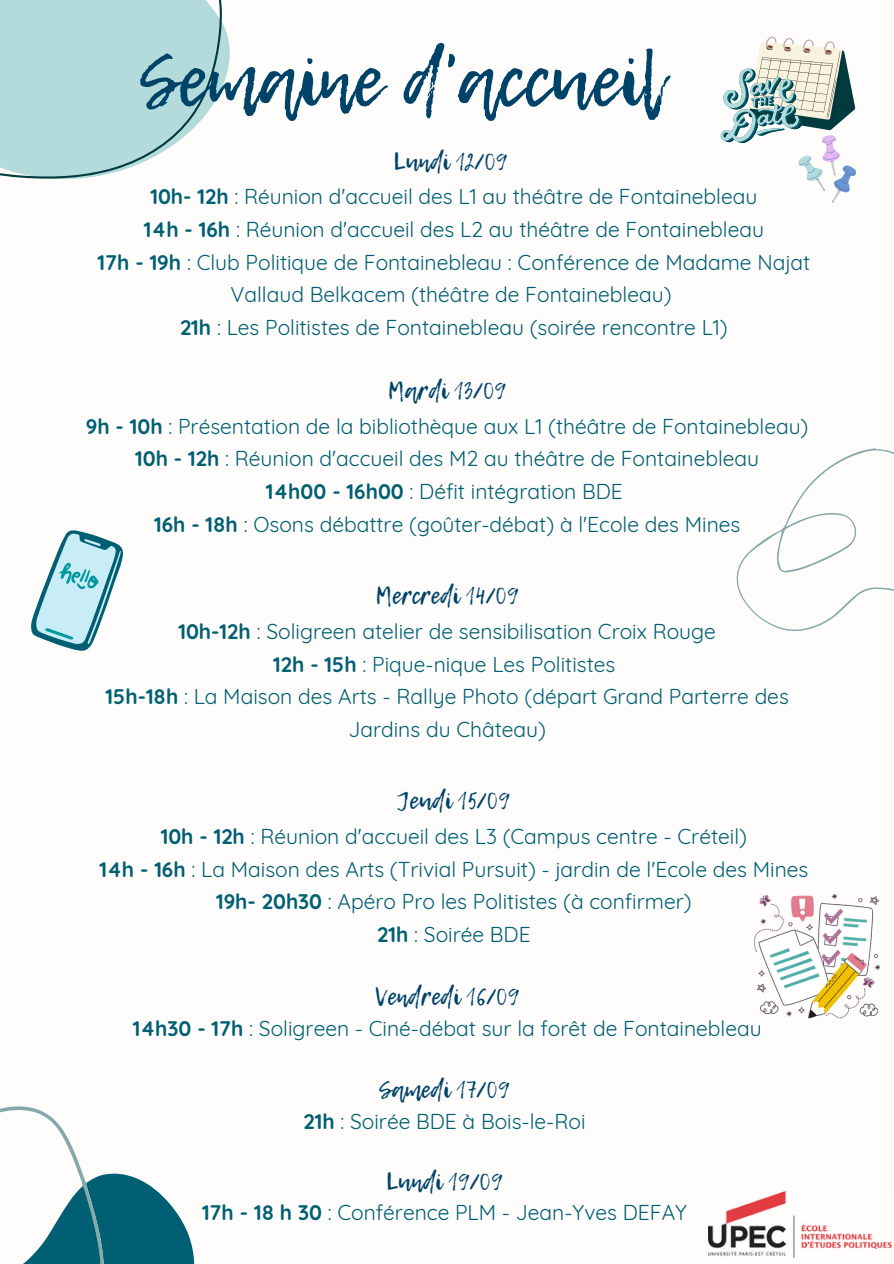
<style>
.page{position:relative;width:894px;height:1264px;background:#fff}
.page>*{position:absolute;margin:0;border:0;box-sizing:border-box;transform-origin:0 0}
.t1{font:74.4px "Lemon Tuesday";color:#004369}
.t2{font:24px "Lemon Tuesday";color:#004369}
.t3{font:21px/32.7px "Quicksand";color:#005f72;text-align:center}
.s1{font-weight:700}
</style>
<div class="page">
<svg style="left:0;top:0;width:230px;height:179px;background:#b8dbdb"></svg>
<img style="left:708px;top:1191px;width:183px;height:66px">
<svg style="left:736px;top:448px;width:157px;height:184px"></svg>
<svg style="left:0;top:1106px;width:195px;height:157px"></svg>
<svg style="left:31px;top:530px;width:92px;height:120px"></svg>
<svg style="left:720px;top:36px;width:135px;height:167px"></svg>
<img style="left:754px;top:893px;width:125px;height:125px">
<h1 class="t1" style="left:139px;top:25px;width:523px">Semaine d'accueil</h1>
<p class="t2" style="left:393px;top:143px;width:116px">Lundi 12/09</p>
<p class="t3" style="left:98px;top:180px;width:713px"><span class="s1">10h- 12h</span> : Réunion d'accueil des L1 au théâtre de Fontainebleau<br><span class="s1">14h - 16h</span> : Réunion d'accueil des L2 au théâtre de Fontainebleau<br><span class="s1">17h - 19h</span> : Club Politique de Fontainebleau : Conférence de Madame Najat Vallaud Belkacem (théâtre de Fontainebleau)<br><span class="s1">21h</span> : Les Politistes de Fontainebleau (soirée rencontre L1)</p>
<p class="t2" style="left:388px;top:372px;width:120px">Mardi 13/09</p>
<p class="t3" style="left:86px;top:409px;width:724px"><span class="s1">9h - 10h</span> : Présentation de la bibliothèque aux L1 (théâtre de Fontainebleau)<br><span class="s1">10h - 12h</span> : Réunion d'accueil des M2 au théâtre de Fontainebleau<br><span class="s1">14h00 - 16h00</span> : Défit intégration BDE<br><span class="s1">16h - 18h</span> : Osons débattre (goûter-débat) à l'Ecole des Mines</p>
<p class="t2" style="left:375px;top:577px;width:145px">Mercredi 14/09</p>
<p class="t3" style="left:105px;top:614px;width:684px"><span class="s1">10h-12h</span> : Soligreen atelier de sensibilisation Croix Rouge<br><span class="s1">12h - 15h</span> : Pique-nique Les Politistes<br><span class="s1">15h-18h</span> : La Maison des Arts - Rallye Photo (départ Grand Parterre des Jardins du Château)</p>
<p class="t2" style="left:397px;top:782px;width:114px">Jeudi 15/09</p>
<p class="t3" style="left:99px;top:819px;width:710px"><span class="s1">10h - 12h</span> : Réunion d'accueil des L3 (Campus centre - Créteil)<br><span class="s1">14h - 16h</span> : La Maison des Arts (Trivial Pursuit) - jardin de l'Ecole des Mines <span class="s1">19h- 20h30</span> : Apéro Pro les Politistes (à confirmer)<br><span class="s1">21h</span> : Soirée BDE</p>
<p class="t2" style="left:374px;top:978px;width:146px">Vendredi 16/09</p>
<p class="t3" style="left:133px;top:1011px;width:630px"><span class="s1">14h30 - 17h</span> : Soligreen - Ciné-débat sur la forêt de Fontainebleau</p>
<p class="t2" style="left:379px;top:1071px;width:132px">Samedi 17/09</p>
<p class="t3" style="left:303px;top:1104px;width:283px"><span class="s1">21h</span> : Soirée BDE à Bois-le-Roi</p>
<p class="t2" style="left:386px;top:1163px;width:118px">Lundi 19/09</p>
<p class="t3" style="left:202px;top:1195px;width:486px"><span class="s1">17h - 18 h 30</span> : Conférence PLM - Jean-Yves DEFAY</p>
</div>
